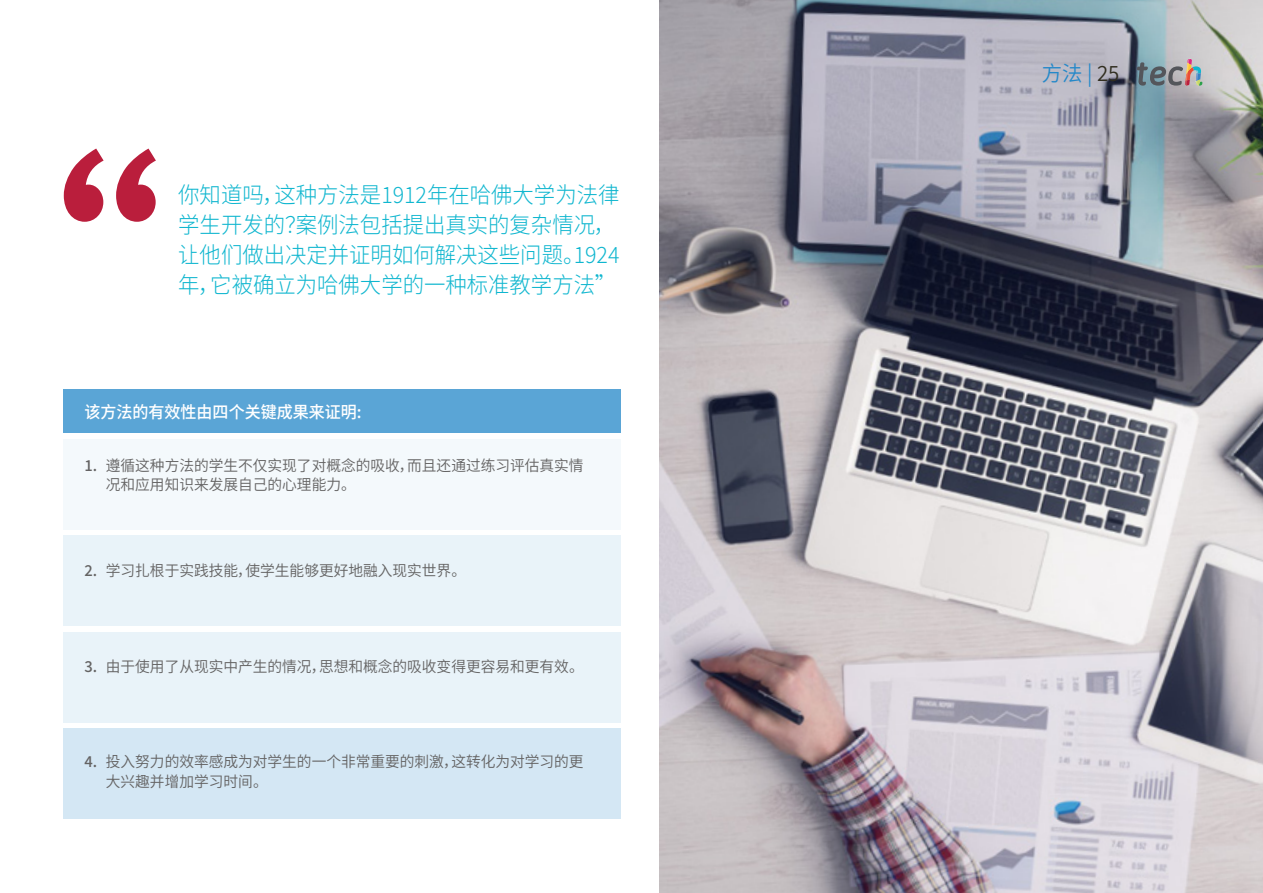
<style>
.page{position:relative;width:1263px;height:893px;background:#fff}
.page>*{position:absolute;margin:0;border:0;box-sizing:border-box;transform-origin:0 0}
.t1{font:300 22.5px/30px "Source Han Sans CN";color:#0fb6cf;scale:.95 1}
.t2{font:21px "Source Han Sans CN";color:#2488c9}
.t3{font:500 16.5px "Source Han Sans CN";color:#fff}
.t4{font:15px/19.5px "Source Han Sans CN";color:#646363}
.s1{font-weight:500}
.s2{color:#312e20}
</style>
<div class="page">
<img style="left:659px;top:0;width:604px;height:893px">
<svg style="left:64px;top:149px;width:92px;height:73px"></svg>
<svg style="left:1137px;top:59px;width:65px;height:27px;background:#90979b"></svg>
<div style="left:64px;top:389px;width:557px;height:44px;background:#5aa5d6"></div>
<div style="left:64px;top:728px;width:557px;height:91px;background:#d4e7f4"></div>
<div style="left:64px;top:632px;width:557px;height:90px;background:#e9f3f9"></div>
<div style="left:64px;top:536px;width:557px;height:90px;background:#e9f3f9"></div>
<div style="left:64px;top:439px;width:557px;height:90px;background:#f4f9fc"></div>
<h1 class="t1" style="left:178px;top:180px;width:466px">你知道吗，这种方法是1912年在哈佛大学为法律学生开发的？案例法包括提出真实的复杂情况，让他们做出决定并证明如何解决这些问题。1924年，它被确立为哈佛大学的一种标准教学方法”</h1>
<p class="t3" style="left:85px;top:403px;width:278px">该方法的有效性由四个关键成果来证明:</p>
<p class="t4" style="left:106px;top:456px;width:479px;text-indent:-21px"><span class="s1">1.</span> 遵循这种方法的学生不仅实现了对概念的吸收，而且还通过练习评估真实情况和应用知识来发展自己的心理能力。</p>
<p class="t4" style="left:85px;top:561px;width:383px"><span class="s1">2.</span> 学习扎根于实践技能，使学生能够更好地融入现实世界。</p>
<p class="t4" style="left:85px;top:657px;width:501px"><span class="s1">3.</span> 由于使用了从现实中产生的情况，思想和概念的吸收变得更容易和更有效。</p>
<p class="t4" style="left:106px;top:752px;width:479px;text-indent:-21px"><span class="s1">4.</span> 投入努力的效率感成为对学生的一个非常重要的刺激，这转化为对学习的更大兴趣并增加学习时间。</p>
<h2 class="t2" style="left:1042px;top:61px;width:79px">方法 | <span class="s2">25</span></h2>
</div>
